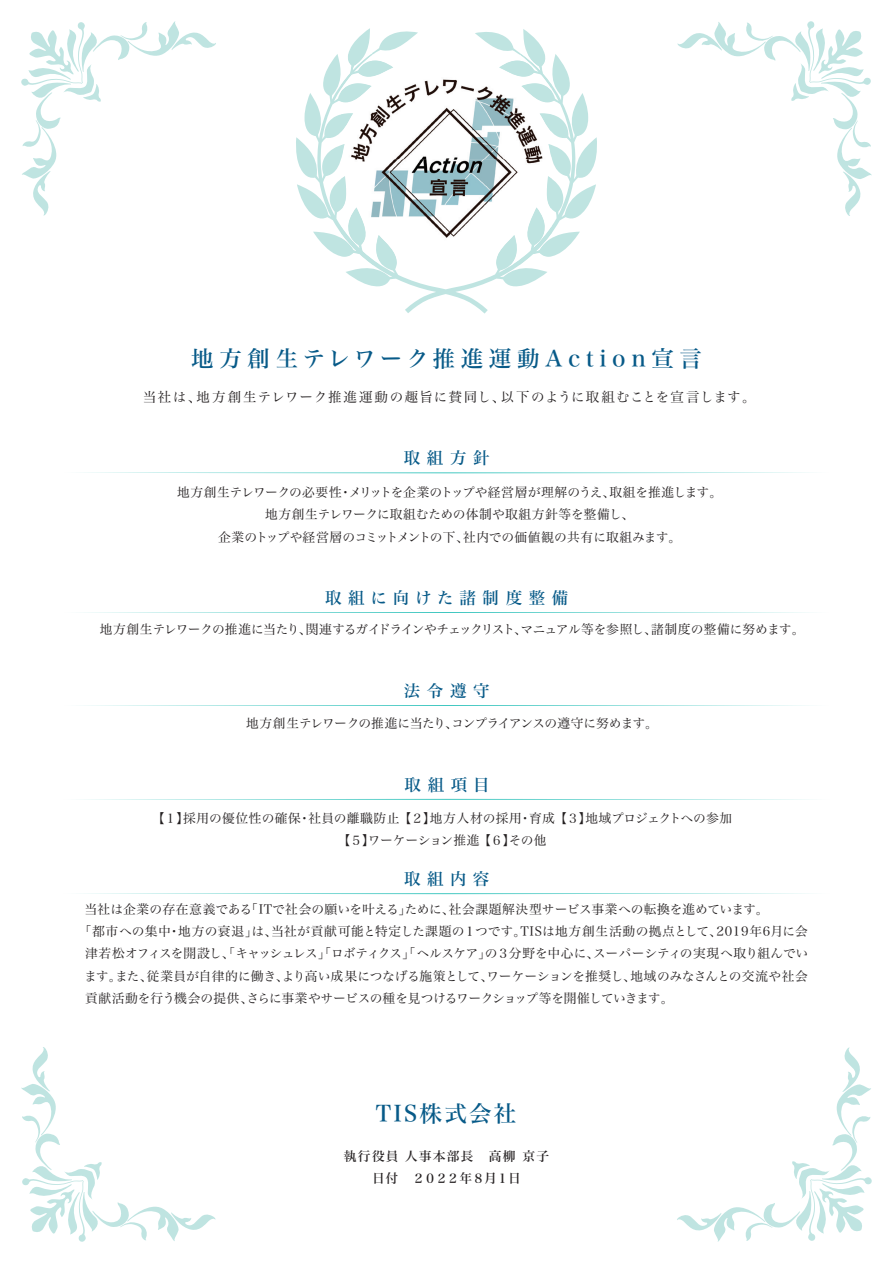
<style>
.page{position:relative;width:893px;height:1263px;background:#fff}
.page>*{position:absolute;margin:0;border:0;box-sizing:border-box;transform-origin:0 0}
.t1{font:22.5px "Hira Min Std N W5";letter-spacing:.25em;color:#075a88}
.t2{font:22.5px "Hira Min Std N W5";letter-spacing:.1em;color:#075a88}
.t3{font:16.5px "Hira Min Std N W5";letter-spacing:.4em;color:#075a88}
.t4{font:16.5px "Hira Min Std N W5";letter-spacing:.38em;color:#075a88}
.t5{font:13.5px "Hira Min Std N W3";letter-spacing:.085em;color:#231f20}
.t6{font:12.75px/22.4px "Hira Min Std N W3";letter-spacing:-.005em;color:#231f20;text-align:center}
.t7{font:12.75px "Hira Min Std N W3";letter-spacing:-.035em;color:#231f20}
.t8{font:12.75px/22.4px "Hira Min Std N W3";letter-spacing:.015em;color:#231f20;text-align:center}
.t9{font:12.75px "Hira Min Std N W3";letter-spacing:.03em;color:#231f20}
.t10{font:12.75px "Hira Min Std N W3";letter-spacing:-.025em;color:#231f20}
.t11{font:12.75px "Hira Min Std N W3";letter-spacing:-.045em;color:#231f20}
.t12{font:12.75px/22.4px "Hira Min Std N W5";letter-spacing:.06em;color:#231f20;text-align:center}
</style>
<div class="page">
<svg style="left:296px;top:28px;width:301px;height:286px"></svg>
<svg style="left:21px;top:21px;width:195px;height:195px"></svg>
<svg style="left:677px;top:21px;width:195px;height:195px"></svg>
<svg style="left:677px;top:1047px;width:195px;height:195px"></svg>
<svg style="left:21px;top:1047px;width:195px;height:195px"></svg>
<svg style="left:84px;top:472px;width:725px;height:1px"></svg>
<svg style="left:84px;top:612px;width:725px;height:1px"></svg>
<svg style="left:84px;top:705px;width:725px;height:1px"></svg>
<img style="left:394px;top:54px;width:105px;height:198px">
<img style="left:341px;top:54px;width:53px;height:211px">
<img style="left:499px;top:54px;width:52px;height:211px">
<img style="left:393px;top:252px;width:106px;height:13px">
<svg style="left:84px;top:893px;width:725px;height:1px"></svg>
<svg style="left:84px;top:799px;width:725px;height:1px"></svg>
<h1 class="t1" style="left:191px;top:342px;width:512px">地方創生テレワーク推進運動Action宣言</h1>
<p class="t5" style="left:143px;top:387px;width:614px">当社は、地方創生テレワーク推進運動の趣旨に賛同し、以下のように取組むことを宣言します。</p>
<p class="t3" style="left:404px;top:446px;width:87px">取組方針</p>
<p class="t6" style="left:177px;top:481px;width:547px">地方創生テレワークの必要性・メリットを企業のトップや経営層が理解のうえ、取組を推進します。地方創生テレワークに取組むための体制や取組方針等を整備し、<br>企業のトップや経営層のコミットメントの下、社内での価値観の共有に取組みます。</p>
<p class="t4" style="left:325px;top:586px;width:245px">取組に向けた諸制度整備</p>
<p class="t7" style="left:100px;top:620px;width:706px">地方創生テレワークの推進に当たり、関連するガイドラインやチェックリスト、マニュアル等を参照し、諸制度の整備に努めます。</p>
<p class="t3" style="left:404px;top:679px;width:87px">法令遵守</p>
<p class="t11" style="left:246px;top:714px;width:413px">地方創生テレワークの推進に当たり、コンプライアンスの遵守に努めます。</p>
<p class="t3" style="left:405px;top:773px;width:87px">取組項目</p>
<p class="t8" style="left:152px;top:806px;width:581px">【１】採用の優位性の確保・社員の離職防止 【２】地方人材の採用・育成 【３】地域プロジェクトへの参加【５】ワーケーション推進 【６】その他</p>
<p class="t3" style="left:404px;top:867px;width:87px">取組内容</p>
<p class="t6" style="left:85px;top:897px;width:686px">当社は企業の存在意義である「ITで社会の願いを叶える」ために、社会課題解決型サービス事業への転換を進めています。</p>
<p class="t9" style="left:79px;top:922px;width:731px">「都市への集中・地方の衰退」は、当社が貢献可能と特定した課題の１つです。TISは地方創生活動の拠点として、2019年6月に会</p>
<p class="t7" style="left:85px;top:944px;width:725px">津若松オフィスを開設し、「キャッシュレス」「ロボティクス」「ヘルスケア」の３分野を中心に、スーパーシティの実現へ取り組んでい</p>
<p class="t6" style="left:84px;top:964px;width:725px">ます。また、従業員が自律的に働き、より高い成果につなげる施策として、ワーケーションを推奨し、地域のみなさんとの交流や社会</p>
<p class="t10" style="left:85px;top:989px;width:590px">貢献活動を行う機会の提供、さらに事業やサービスの種を見つけるワークショップ等を開催していきます。</p>
<h1 class="t2" style="left:376px;top:1097px;width:142px">TIS株式会社</h1>
<p class="t12" style="left:344px;top:1144px;width:207px">執行役員 人事本部長　高柳 京子日付　２０２２年８月１日</p>
</div>
